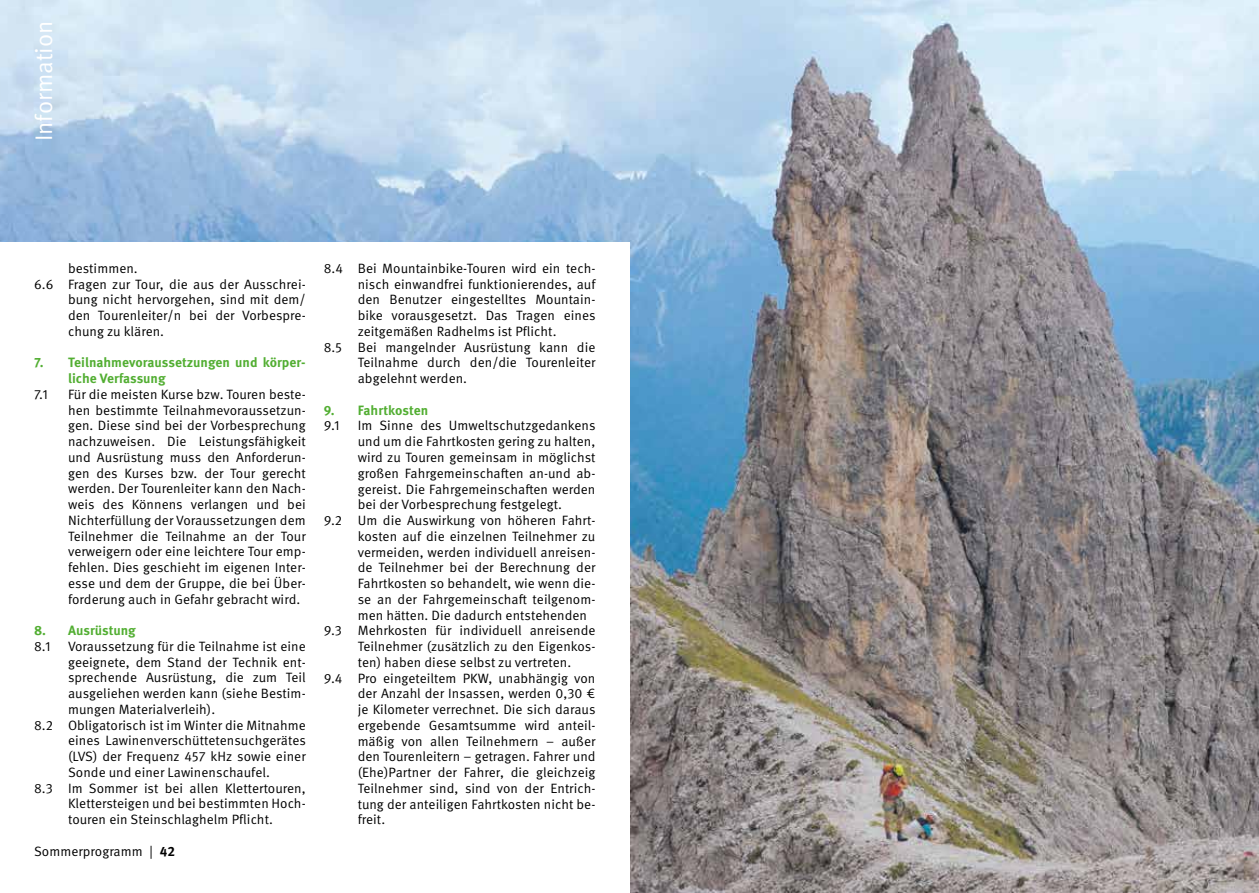
<style>
.page{position:relative;width:1259px;height:893px;background:#fff}
.page>*{position:absolute;margin:0;border:0;box-sizing:border-box;transform-origin:0 0}
.t1{font:24px "Meta Pro Norm";color:#fff}
.t2{font:13.5px/15.8px "Meta Pro Norm";letter-spacing:.005em;color:#000}
.t3{font:700 13.5px/15.8px "Meta Pro";color:#52ae32}
.s1{font-family:"Meta Pro";font-weight:700}
</style>
<div class="page">
<img style="left:0;top:0;width:1259px;height:893px">
<div style="left:0;top:242px;width:629px;height:651px;background:#fff"></div>
<h1 class="t1" style="left:26px;top:141px;width:122px;rotate:-90deg">Information</h1>
<p class="t2" style="left:68px;top:259px;width:71px">bestimmen.</p>
<p class="t2" style="left:34px;top:275px;width:273px">6.6 Fragen zur Tour, die aus der Ausschrei-</p>
<p class="t2" style="left:68px;top:291px;width:239px">bung nicht hervorgehen, sind mit dem/</p>
<p class="t2" style="left:68px;top:307px;width:239px">den Tourenleiter/n bei der Vorbespre-</p>
<p class="t2" style="left:68px;top:322px;width:98px">chung zu klären.</p>
<p class="t3" style="left:68px;top:354px;width:239px;text-indent:-34px">7. Teilnahmevoraussetzungen und körper&shy;liche Verfassung</p>
<p class="t2" style="left:34px;top:385px;width:15px">7.1</p>
<p class="t2" style="left:68px;top:385px;width:239px">Für die meisten Kurse bzw. Touren beste&shy;hen bestimmte Teilnahmevoraussetzun&shy;gen. Diese sind bei der Vorbesprechung nachzuweisen. Die Leistungsfähigkeit und Ausrüstung muss den Anforderun&shy;gen des Kurses bzw. der Tour gerecht werden. Der Tourenleiter kann den Nach&shy;weis des Könnens verlangen und bei Nichterfüllung der Voraussetzungen dem Teilnehmer die Teilnahme an der Tour verweigern oder eine leichtere Tour emp&shy;fehlen. Dies geschieht im eigenen Inter&shy;esse und dem der Gruppe, die bei Über&shy;forderung auch in Gefahr gebracht wird.</p>
<p class="t3" style="left:34px;top:622px;width:103px">8. Ausrüstung</p>
<p class="t2" style="left:34px;top:637px;width:18px">8.1</p>
<p class="t2" style="left:68px;top:637px;width:239px">Voraussetzung für die Teilnahme ist eine</p>
<p class="t2" style="left:68px;top:653px;width:239px">geeignete, dem Stand der Technik ent-</p>
<p class="t2" style="left:68px;top:669px;width:239px">sprechende Ausrüstung, die zum Teil</p>
<p class="t2" style="left:68px;top:685px;width:239px">ausgeliehen werden kann (siehe Bestim-</p>
<p class="t2" style="left:68px;top:700px;width:149px">mungen Materialverleih).</p>
<p class="t2" style="left:34px;top:716px;width:273px">8.2 Obligatorisch ist im Winter die Mitnahme</p>
<p class="t2" style="left:68px;top:732px;width:239px">eines Lawinenverschüttetensuchgerätes</p>
<p class="t2" style="left:68px;top:748px;width:239px">(LVS) der Frequenz 457 kHz sowie einer</p>
<p class="t2" style="left:68px;top:763px;width:203px">Sonde und einer Lawinenschaufel.</p>
<p class="t2" style="left:34px;top:779px;width:273px">8.3 Im Sommer ist bei allen Klettertouren,</p>
<p class="t2" style="left:68px;top:795px;width:239px">Klettersteigen und bei bestimmten Hoch-</p>
<p class="t2" style="left:68px;top:811px;width:206px">touren ein Steinschlaghelm Pflicht.</p>
<p class="t2" style="left:34px;top:842px;width:143px">Sommerprogramm | <span class="s1">42</span></p>
<p class="t2" style="left:324px;top:260px;width:273px">8.4 Bei Mountainbike-Touren wird ein tech-</p>
<p class="t2" style="left:358px;top:275px;width:239px">nisch einwandfrei funktionierendes, auf</p>
<p class="t2" style="left:358px;top:291px;width:239px">den Benutzer eingestelltes Mountain-</p>
<p class="t2" style="left:358px;top:307px;width:239px">bike vorausgesetzt. Das Tragen eines</p>
<p class="t2" style="left:358px;top:323px;width:200px">zeitgemäßen Radhelms ist Pflicht.</p>
<p class="t2" style="left:324px;top:338px;width:273px">8.5 Bei mangelnder Ausrüstung kann die</p>
<p class="t2" style="left:358px;top:354px;width:239px">Teilnahme durch den/die Tourenleiter</p>
<p class="t2" style="left:358px;top:370px;width:111px">abgelehnt werden.</p>
<p class="t3" style="left:324px;top:401px;width:106px">9. Fahrtkosten</p>
<p class="t2" style="left:324px;top:417px;width:17px">9.1</p>
<p class="t2" style="left:358px;top:417px;width:239px">Im Sinne des Umweltschutzgedankens</p>
<p class="t2" style="left:358px;top:433px;width:239px">und um die Fahrtkosten gering zu halten,</p>
<p class="t2" style="left:358px;top:449px;width:239px">wird zu Touren gemeinsam in möglichst</p>
<p class="t2" style="left:358px;top:464px;width:239px">großen Fahrgemeinschaften an-und ab-</p>
<p class="t2" style="left:358px;top:480px;width:239px">gereist. Die Fahrgemeinschaften werden</p>
<p class="t2" style="left:358px;top:496px;width:206px">bei der Vorbesprechung festgelegt.</p>
<p class="t2" style="left:324px;top:512px;width:273px">9.2 Um die Auswirkung von höheren Fahrt-</p>
<p class="t2" style="left:358px;top:527px;width:239px">kosten auf die einzelnen Teilnehmer zu</p>
<p class="t2" style="left:358px;top:543px;width:239px">vermeiden, werden individuell anreisen-</p>
<p class="t2" style="left:358px;top:559px;width:239px">de Teilnehmer bei der Berechnung der</p>
<p class="t2" style="left:358px;top:575px;width:239px">Fahrtkosten so behandelt, wie wenn die-</p>
<p class="t2" style="left:358px;top:590px;width:239px">se an der Fahrgemeinschaft teilgenom-</p>
<p class="t2" style="left:358px;top:606px;width:231px">men hätten. Die dadurch entstehenden</p>
<p class="t2" style="left:324px;top:622px;width:273px">9.3 Mehrkosten für individuell anreisende</p>
<p class="t2" style="left:358px;top:638px;width:239px">Teilnehmer (zusätzlich zu den Eigenkos-</p>
<p class="t2" style="left:358px;top:653px;width:215px">ten) haben diese selbst zu vertreten.</p>
<p class="t2" style="left:324px;top:669px;width:273px">9.4 Pro eingeteiltem PKW, unabhängig von</p>
<p class="t2" style="left:358px;top:685px;width:239px">der Anzahl der Insassen, werden 0,30 €</p>
<p class="t2" style="left:358px;top:701px;width:239px">je Kilometer verrechnet. Die sich daraus</p>
<p class="t2" style="left:358px;top:716px;width:239px">ergebende Gesamtsumme wird anteil-</p>
<p class="t2" style="left:358px;top:732px;width:239px">mäßig von allen Teilnehmern – außer</p>
<p class="t2" style="left:358px;top:748px;width:239px">den Tourenleitern – getragen. Fahrer und</p>
<p class="t2" style="left:358px;top:764px;width:239px">(Ehe)Partner der Fahrer, die gleichzeig</p>
<p class="t2" style="left:358px;top:779px;width:239px">Teilnehmer sind, sind von der Entrich-</p>
<p class="t2" style="left:358px;top:795px;width:239px">tung der anteiligen Fahrtkosten nicht be-</p>
<p class="t2" style="left:358px;top:811px;width:29px">freit.</p>
</div>
